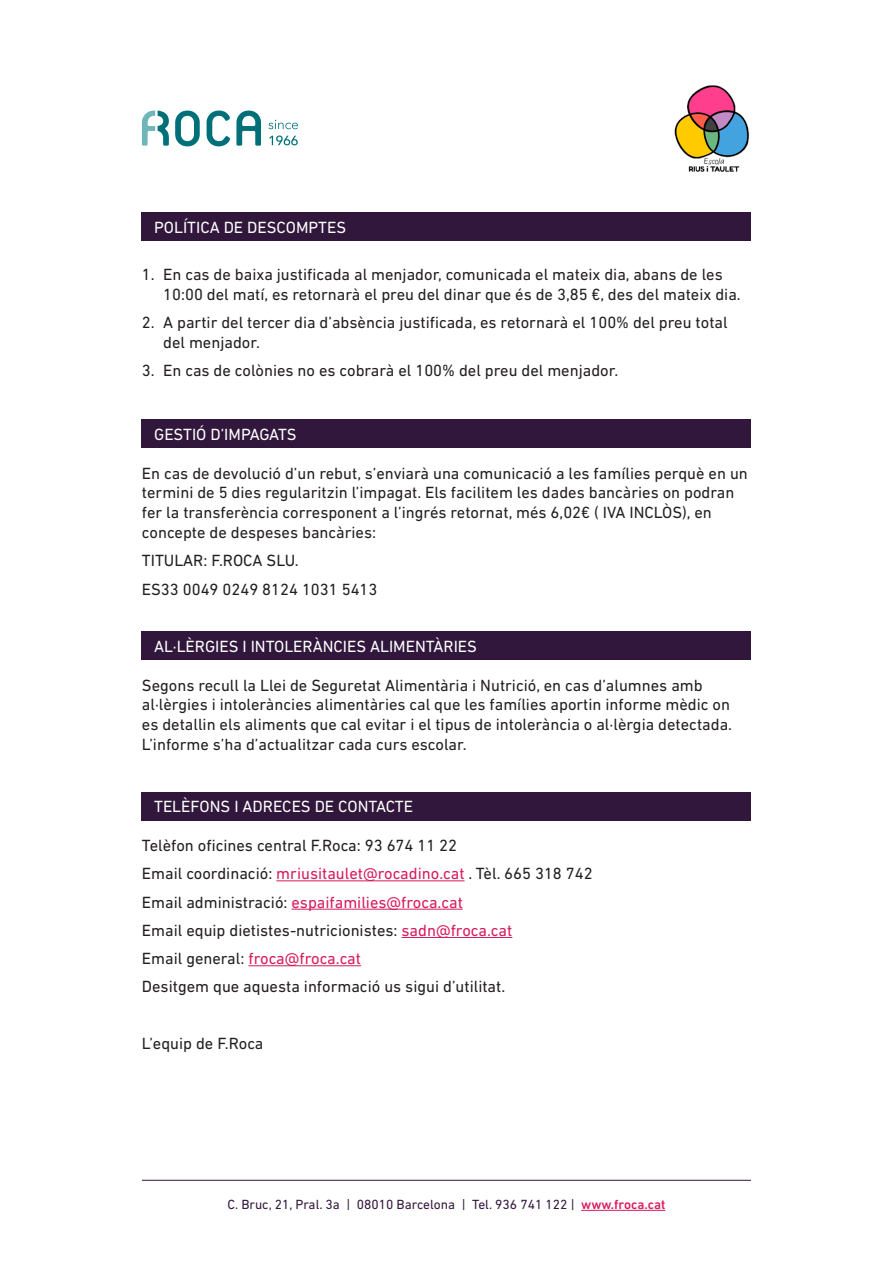
<style>
.page{position:relative;width:893px;height:1263px;background:#fff}
.page>*{position:absolute;margin:0;border:0;box-sizing:border-box;transform-origin:0 0}
.t1{font:16.5px/19.8px "DIN Next LT Pro";color:#231f20}
.t2{font:16.5px "DIN Next LT Pro";color:#fff}
.t3{font:16.5px "DIN Next LT Pro";color:#d81b5b}
.t4{font:13.5px "DIN Next LT Pro";color:#32173c}
.s1{color:#d81b5b}
.s2{color:#231f20}
.s3{font-weight:500;color:#d81b5b}
</style>
<div class="page">
<hr style="left:276px;top:880px;width:189px;height:1px;background:#d81b5b">
<hr style="left:291px;top:909px;width:172px;height:1px;background:#d81b5b">
<hr style="left:402px;top:937px;width:110px;height:1px;background:#d81b5b">
<hr style="left:248px;top:965px;width:113px;height:1px;background:#d81b5b">
<div style="left:142px;top:213px;width:609px;height:28px;background:#32173c"></div>
<div style="left:142px;top:420px;width:609px;height:28px;background:#32173c"></div>
<div style="left:142px;top:631px;width:609px;height:29px;background:#32173c"></div>
<div style="left:142px;top:792px;width:609px;height:28px;background:#32173c"></div>
<svg style="left:142px;top:111px;width:27px;height:35px"></svg>
<svg style="left:175px;top:111px;width:25px;height:35px"></svg>
<svg style="left:207px;top:111px;width:23px;height:35px"></svg>
<svg style="left:236px;top:111px;width:25px;height:35px"></svg>
<svg style="left:268px;top:120px;width:30px;height:9px"></svg>
<svg style="left:269px;top:136px;width:29px;height:9px"></svg>
<hr style="left:142px;top:1180px;width:609px;height:1px;background:#32173c">
<hr style="left:581px;top:1210px;width:84px;height:1px;background:#d81b5b">
<img style="left:674px;top:85px;width:75px;height:87px">
<p class="t2" style="left:154px;top:218px;width:194px">POLÍTICA DE DESCOMPTES</p>
<p class="t1" style="left:163px;top:264px;width:579px;text-indent:-21px">1. En cas de baixa justificada al menjador, comunicada el mateix dia, abans de les<br>10:00 del matí, es retornarà el preu del dinar que és de 3,85 €, des del mateix dia.</p>
<p class="t1" style="left:163px;top:313px;width:566px;text-indent:-21px">2. A partir del tercer dia d’absència justificada, es retornarà el 100% del preu total del menjador.</p>
<p class="t1" style="left:142px;top:361px;width:478px">3. En cas de colònies no es cobrarà el 100% del preu del menjador.</p>
<p class="t2" style="left:154px;top:425px;width:144px">GESTIÓ D’IMPAGATS</p>
<p class="t1" style="left:142px;top:463px;width:607px">En cas de devolució d’un rebut, s’enviarà una comunicació a les famílies perquè en un termini de 5 dies regularitzin l’impagat. Els facilitem les dades bancàries on podran fer la transferència corresponent a l’ingrés retornat, més 6,02€ ( IVA INCLÒS), en concepte de despeses bancàries:</p>
<p class="t1" style="left:142px;top:551px;width:158px">TITULAR: F.ROCA SLU.</p>
<p class="t1" style="left:142px;top:579px;width:237px">ES33 0049 0249 8124 1031 5413</p>
<p class="t2" style="left:154px;top:637px;width:324px">AL·LÈRGIES I INTOLERÀNCIES ALIMENTÀRIES</p>
<p class="t1" style="left:142px;top:675px;width:592px">Segons recull la Llei de Seguretat Alimentària i Nutrició, en cas d’alumnes amb al·lèrgies i intoleràncies alimentàries cal que les famílies aportin informe mèdic on es detallin els aliments que cal evitar i el tipus de intolerància o al·lèrgia detectada.<br>L’informe s’ha d’actualitzar cada curs escolar.</p>
<p class="t2" style="left:154px;top:797px;width:260px">TELÈFONS I ADRECES DE CONTACTE</p>
<p class="t1" style="left:142px;top:835px;width:317px">Telèfon oficines central F.Roca: 93 674 11 22</p>
<p class="t1" style="left:142px;top:863px;width:452px">Email coordinació: <span class="s1">mriusitaulet@rocadino.cat</span> . Tèl. 665 318 742</p>
<p class="t3" style="left:142px;top:892px;width:322px"><span class="s2">Email administració:</span> espaifamilies@froca.cat</p>
<p class="t1" style="left:142px;top:920px;width:372px">Email equip dietistes-nutricionistes: <span class="s1">sadn@froca.cat</span></p>
<p class="t3" style="left:142px;top:949px;width:221px"><span class="s2">Email general:</span> froca@froca.cat</p>
<p class="t1" style="left:142px;top:977px;width:365px">Desitgem que aquesta informació us sigui d’utilitat.</p>
<p class="t1" style="left:142px;top:1033px;width:123px">L’equip de F.Roca</p>
<p class="t4" style="left:228px;top:1196px;width:439px">C. Bruc, 21, Pral. 3a | 08010 Barcelona | Tel. 936 741 122 | <span class="s3">www.froca.cat</span></p>
</div>
